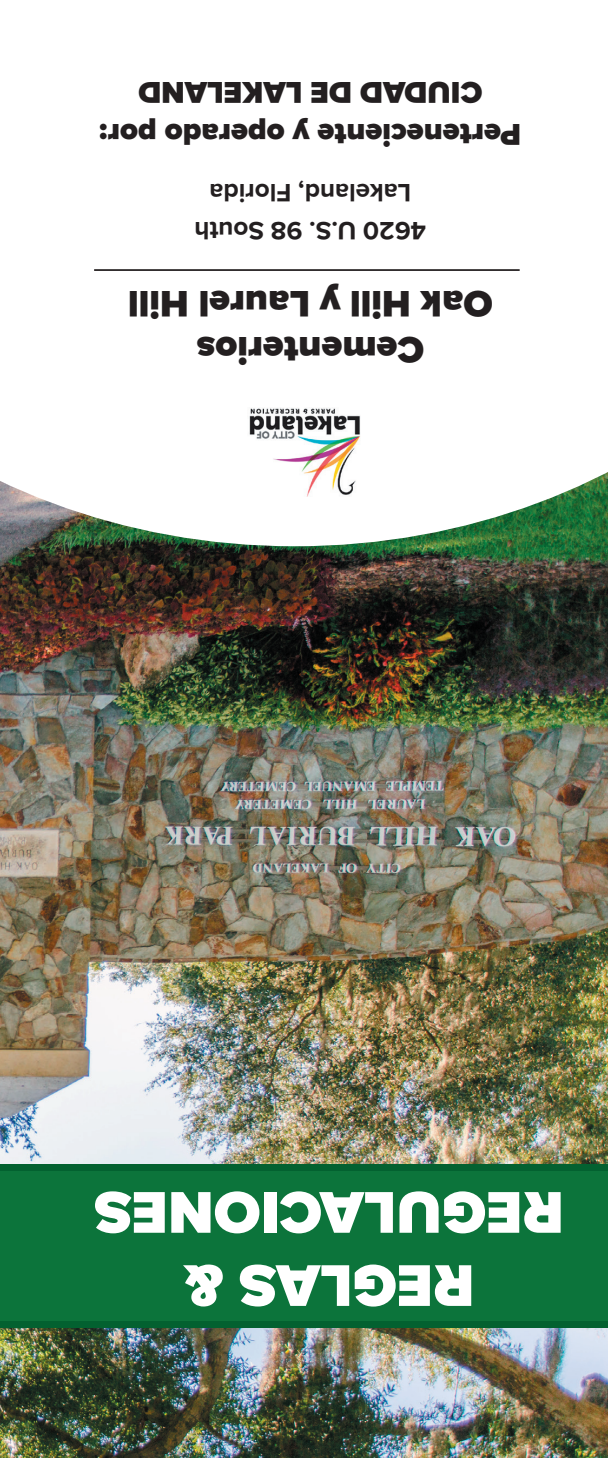
<style>
.page{position:relative;width:608px;height:1458px;background:#fff}
.page>*{position:absolute;margin:0;border:0;box-sizing:border-box;transform-origin:0 0}
.t1{font:900 60.98px/73.1px "Proxima Nova";color:#fff;text-align:center}
.t2{font:900 38.25px/45.9px "Proxima Nova";color:#231f20;text-align:center}
.t3{font:900 31.28px/42.3px "Proxima Nova";color:#231f20;text-align:center}
.t4{font:700 26.1px/37.6px "Proxima Nova";color:#231f20;text-align:center}
</style>
<div class="page">
<img style="left:0;top:546px;width:608px;height:912px">
<svg style="left:0;top:269px;width:608px;height:277px"></svg>
<div style="left:0;top:1164px;width:608px;height:164px;background:#036130"></div>
<div style="left:0;top:1172px;width:608px;height:149px;background:#0c743b"></div>
<img style="left:247px;top:407px;width:117px;height:90px">
<hr style="left:94px;top:269px;width:425px;height:2px;background:#231f20">
<p class="t3" style="left:521px;top:156px;width:423px;rotate:-180deg">Perteneciente y operado por:<br>CIUDAD DE LAKELAND</p>
<p class="t4" style="left:426px;top:250px;width:233px;rotate:-180deg">4620 U.S. 98 South<br>Lakeland, Florida</p>
<p class="t2" style="left:492px;top:373px;width:366px;rotate:-180deg">Cementerios<br>Oak Hill y Laurel Hill</p>
<p class="t1" style="left:563px;top:1323px;width:471px;rotate:-180deg">REGLAS &amp;<br>REGULACIONES</p>
</div>
